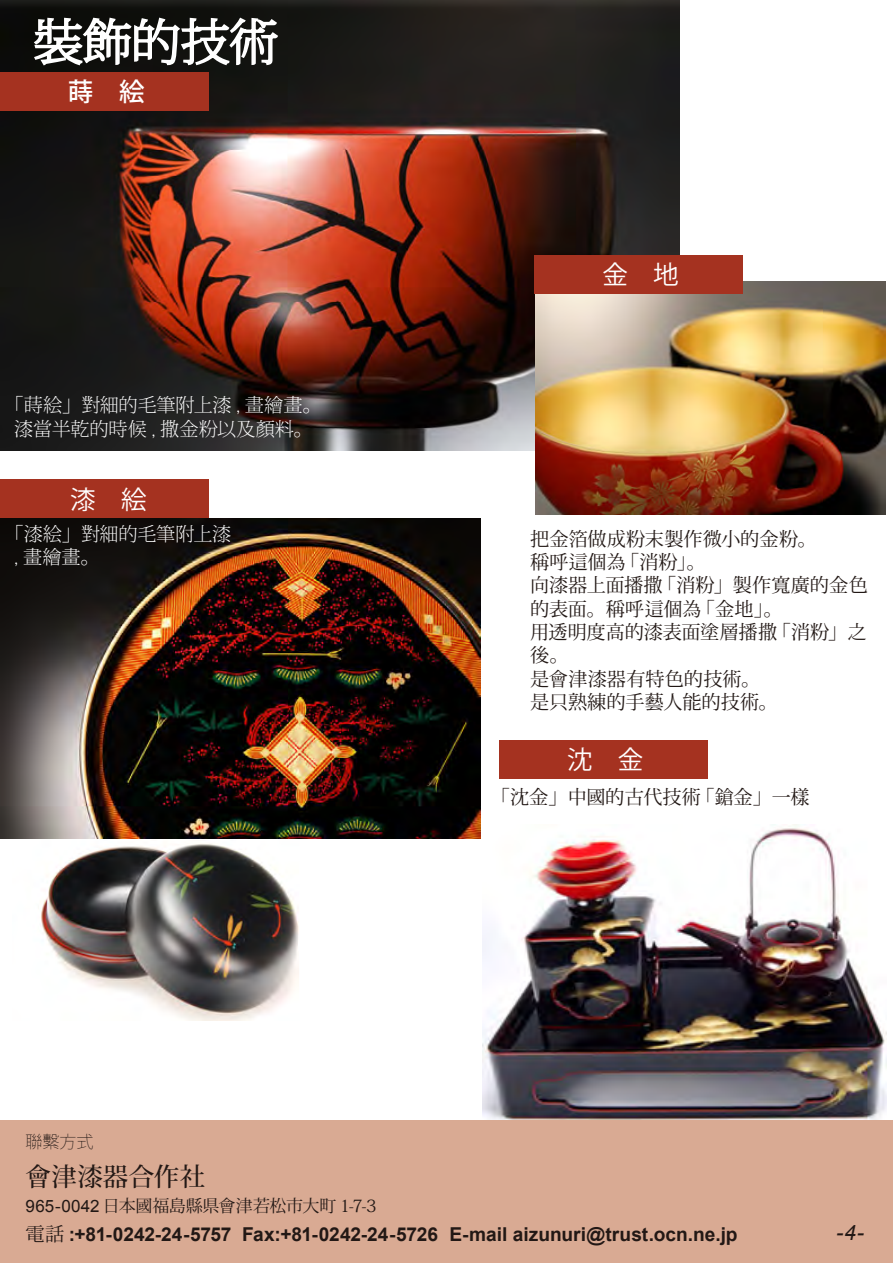
<style>
.page{position:relative;width:893px;height:1263px;background:#fff}
.page>*{position:absolute;margin:0;border:0;box-sizing:border-box;transform-origin:0 0}
.t1{font:500 25.5px "Koz Min Pr 6 N";letter-spacing:.015em;color:#221815}
.t2{font:25.5px "Koz Go Pr 6 N";color:#fff}
.t3{font:500 25.5px "Koz Go Pr 6 N";color:#fff}
.t4{font:italic 21.3px "Arial";color:#221815}
.t5{font:19.2px/23.4px "Koz Min Pr 6 N";color:#221815}
.t6{font:700 19.2px "Arial";color:#221815}
.t7{font:200 19.2px/23.4px "Koz Min Pr 6 N";letter-spacing:-.01em;color:#fff;text-align:center}
.t8{font:16.95px "Koz Min Pr 6 N";letter-spacing:-.015em;color:#221815}
.t9{font:200 16.95px "Koz Go Pr 6 N";color:#221815}
.s1{font-family:"Arial"}
.s2{font-family:"Koz Min Pr 6 N";font-weight:400}
</style>
<div class="page">
<img style="left:483px;top:825px;width:403px;height:295px">
<img style="left:13px;top:838px;width:355px;height:182px">
<img style="left:0;top:0;width:679px;height:451px">
<svg style="left:32px;top:16px;width:248px;height:51px"></svg>
<div style="left:0;top:72px;width:208px;height:39px;background:#a53220"></div>
<div style="left:499px;top:741px;width:208px;height:38px;background:#a53220"></div>
<img style="left:536px;top:281px;width:350px;height:234px">
<img style="left:0;top:518px;width:480px;height:320px">
<div style="left:0;top:480px;width:208px;height:38px;background:#a53220"></div>
<div style="left:0;top:1120px;width:893px;height:143px;background:#d9aa93"></div>
<div style="left:534px;top:255px;width:209px;height:38px;background:#a53220"></div>
<h1 class="t3" style="left:68px;top:77px;width:78px">蒔 絵</h1>
<p class="t7" style="left:5px;top:394px;width:318px">「蒔絵」對細的毛筆附上漆 , 畫繪畫。漆當半乾的時候 , 撒金粉以及顏料。</p>
<h1 class="t2" style="left:70px;top:485px;width:78px">漆 絵</h1>
<p class="t7" style="left:14px;top:522px;width:219px;text-align:left;text-indent:-10px">「漆絵」對細的毛筆附上漆, 畫繪畫。</p>
<h1 class="t2" style="left:603px;top:260px;width:78px">金 地</h1>
<p class="t5" style="left:530px;top:527px;width:339px">把金箔做成粉末製作微小的金粉。<br>稱呼這個為「消粉」。<br>向漆器上面播撒「消粉」製作寬廣的金色的表面。稱呼這個為「金地」。<br>用透明度高的漆表面塗層播撒「消粉」之後。<br>是會津漆器有特色的技術。<br>是只熟練的手藝人能的技術。</p>
<h1 class="t2" style="left:567px;top:746px;width:78px">沈 金</h1>
<p class="t5" style="left:491px;top:786px;width:320px">「沈金」中國的古代技術「鎗金」一樣</p>
<p class="t9" style="left:26px;top:1132px;width:70px">聯繫方式</p>
<h1 class="t1" style="left:26px;top:1162px;width:181px">會津漆器合作社</h1>
<p class="t8" style="left:26px;top:1196px;width:353px"><span class="s1">965-0042</span> 日本國福島縣県會津若松市大町 1-7-3</p>
<p class="t6" style="left:26px;top:1221px;width:714px"><span class="s2">電話</span> :+81-0242-24-5757 Fax:+81-0242-24-5726 E-mail aizunuri@trust.ocn.ne.jp</p>
<p class="t4" style="left:836px;top:1219px;width:29px">-4-</p>
</div>
